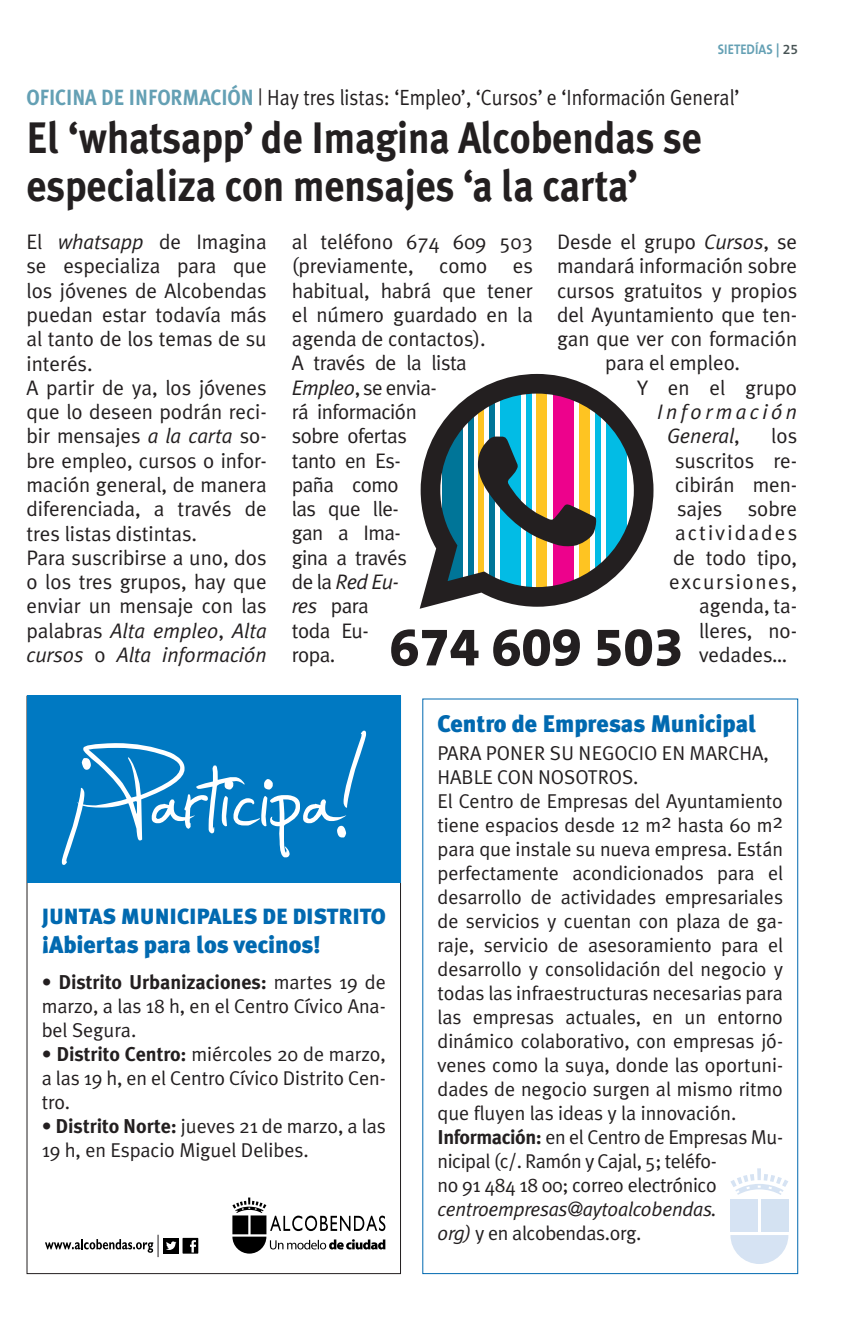
<style>
.page{position:relative;width:841px;height:1319px;background:#fff}
.page>*{position:absolute;margin:0;border:0;box-sizing:border-box;transform-origin:0 0}
.t1{font:700 44px/48px "Meta Plus";letter-spacing:-.005em;color:#231f20;scale:.9 1}
.t2{font:900 24px "Meta Plus";letter-spacing:-.005em;color:#0169b0}
.t3{font:22px "Meta Plus Normal";color:#231f20;scale:.9 1}
.t4{font:900 22px "Meta Plus";letter-spacing:-.005em;color:#0169b0}
.t5{font:21px/24.2px "Meta Plus Normal";letter-spacing:-.005em;color:#231f20}
.t6{font:21px/24.2px "Meta Plus Normal";letter-spacing:-.025em;color:#231f20}
.t7{font:italic 21px/24.2px "Meta Plus Normal";letter-spacing:.165em;color:#231f20}
.t8{font:21px "Meta Plus Normal";letter-spacing:.075em;color:#231f20}
.t9{font:21px "Meta Plus Normal";letter-spacing:.1em;color:#231f20}
.t10{font:20px/24px "Meta Plus Normal";letter-spacing:-.005em;color:#231f20}
.t11{font:italic 20px/24px "Meta Plus Normal";letter-spacing:-.015em;color:#231f20}
.t12{font:700 20px "Meta Plus";letter-spacing:-.005em;color:#231f20}
.t13{font:700 14px "The Sans B7";color:#64a0b4;scale:.9 1}
.s1{font-family:"The Sans B6";font-weight:600;color:#475354}
.s2{font-family:"Meta Plus";font-weight:700;color:#64a0b4}
.s3{font-style:italic}
.s4{font-style:normal}
.s5{font-size:19.8px}
.s6{font-family:"Meta Plus Normal";font-weight:400}
.s7{font-family:"Meta Plus";font-weight:700;font-size:19.8px}
.s8{font-family:"Meta Plus";font-weight:700}
</style>
<div class="page">
<div style="left:730px;top:1199px;width:27px;height:32px;background:#d6e3f3"></div>
<svg style="left:730px;top:1168px;width:58px;height:27px"></svg>
<svg style="left:730px;top:1235px;width:58px;height:29px"></svg>
<div style="left:761px;top:1199px;width:27px;height:32px;background:#d4e2f2"></div>
<div style="left:28px;top:695px;width:373px;height:188px;background:#0079c2"></div>
<svg style="left:62px;top:731px;width:304px;height:134px"></svg>
<svg style="left:232px;top:1197px;width:153px;height:56px"></svg>
<svg style="left:45px;top:1234px;width:114px;height:23px"></svg>
<div style="left:163px;top:1237px;width:16px;height:16px;background:#000"></div>
<svg style="left:166px;top:1241px;width:10px;height:9px"></svg>
<div style="left:182px;top:1238px;width:16px;height:15px;background:#000"></div>
<svg style="left:190px;top:1240px;width:6px;height:12px"></svg>
<svg style="left:419px;top:374px;width:234px;height:235px"></svg>
<svg style="left:391px;top:629px;width:87px;height:37px"></svg>
<svg style="left:493px;top:629px;width:86px;height:37px"></svg>
<svg style="left:597px;top:629px;width:83px;height:37px"></svg>
<p class="t13" style="left:717px;top:42px;width:91px">SIETEDÍAS | <span class="s1">25</span></p>
<p class="t3" style="left:26px;top:85px;width:793px"><span class="s2">OFICINA DE INFORMACIÓN</span> | Hay tres listas: ‘Empleo’, ‘Cursos’ e ‘Información General’</p>
<h1 class="t1" style="left:26px;top:114px;width:751px">El ‘whatsapp’ de Imagina Alcobendas se especializa con mensajes ‘a la carta’</h1>
<p class="t5" style="left:26px;top:229px;width:242px">El <span class="s3">whatsapp</span> de Imagina se especializa para que los jóvenes de Alcobendas puedan estar todavía más al tanto de los temas de su interés.<br>A partir de ya, los jóvenes que lo deseen podrán reci&shy;bir mensajes <span class="s3">a la carta</span> so&shy;bre empleo, cursos o infor&shy;mación general, de manera diferenciada, a través de tres listas distintas.<br>Para suscribirse a uno, dos o los tres grupos, hay que enviar un mensaje con las palabras <span class="s3">Alta empleo</span>, <span class="s3">Alta cursos</span> o <span class="s3">Alta información</span></p>
<p class="t6" style="left:292px;top:229px;width:243px">al teléfono 674 609 503 (previamente, como es habitual, habrá que tener el número guardado en la agenda de contactos).<br>A través de la lista<br><span class="s3">Empleo</span>, se envia-<br>rá información<br>sobre ofertas<br>tanto en Es-<br>paña como<br>las que lle-<br>gan a Ima-<br>gina a través<br>de la <span class="s3">Red Eu-<br>res</span> para<br>toda Eu-<br>ropa.</p>
<p class="t5" style="left:557px;top:229px;width:241px">Desde el grupo <span class="s3">Cursos</span>, se</p>
<p class="t5" style="left:557px;top:254px;width:241px">mandará información sobre</p>
<p class="t5" style="left:557px;top:278px;width:241px">cursos gratuitos y propios</p>
<p class="t5" style="left:557px;top:302px;width:241px">del Ayuntamiento que ten-</p>
<p class="t5" style="left:557px;top:326px;width:241px">gan que ver con formación</p>
<p class="t5" style="left:604px;top:351px;width:137px">para el empleo.</p>
<p class="t5" style="left:636px;top:375px;width:162px">Y en el grupo</p>
<p class="t7" style="left:666px;top:399px;width:132px;text-indent:-10px">Información<br>General<span class="s4">,</span></p>
<p class="t5" style="left:771px;top:424px;width:27px">los</p>
<p class="t5" style="left:674px;top:448px;width:124px">suscritos re-</p>
<p class="t5" style="left:674px;top:472px;width:124px">cibirán men-</p>
<p class="t5" style="left:676px;top:496px;width:122px">sajes sobre</p>
<p class="t9" style="left:674px;top:521px;width:124px">actividades</p>
<p class="t5" style="left:672px;top:545px;width:126px">de todo tipo,</p>
<p class="t8" style="left:668px;top:569px;width:129px">excursiones,</p>
<p class="t5" style="left:699px;top:593px;width:100px">agenda, ta-</p>
<p class="t5" style="left:699px;top:618px;width:100px">lleres, no-</p>
<p class="t5" style="left:699px;top:642px;width:89px">vedades…</p>
<p class="t4" style="left:42px;top:903px;width:345px">JUNTAS MUNICIPALES DE DISTRITO</p>
<p class="t2" style="left:42px;top:931px;width:280px">¡Abiertas para los vecinos!</p>
<p class="t12" style="left:42px;top:970px;width:345px"><span class="s5">•</span> Distrito Urbanizaciones: <span class="s6">martes 19 de</span></p>
<p class="t10" style="left:42px;top:993px;width:345px">marzo, a las 18 h, en el Centro Cívico Ana&shy;bel Segura.</p>
<p class="t10" style="left:42px;top:1041px;width:345px;text-align:justify"><span class="s7">•</span> <span class="s8">Distrito Centro:</span> miércoles 20 de marzo, a las 19 h, en el Centro Cívico Distrito Cen&shy;tro.</p>
<p class="t10" style="left:42px;top:1113px;width:345px"><span class="s7">•</span> <span class="s8">Distrito Norte:</span> jueves 21 de marzo, a las<br>19 h, en Espacio Miguel Delibes.</p>
<p class="t2" style="left:437px;top:709px;width:320px">Centro de Empresas Municipal</p>
<p class="t10" style="left:437px;top:741px;width:347px">PARA PONER SU NEGOCIO EN MARCHA, HABLE CON NOSOTROS.<br>El Centro de Empresas del Ayuntamiento tiene espacios desde 12 m2 hasta 60 m2 para que instale su nueva empresa. Están perfectamente acondicionados para el desarrollo de actividades empresariales de servicios y cuentan con plaza de ga&shy;raje, servicio de asesoramiento para el desarrollo y consolidación del negocio y todas las infraestructuras necesarias para las empresas actuales, en un entorno dinámico colaborativo, con empresas jó&shy;venes como la suya, donde las oportuni&shy;dades de negocio surgen al mismo ritmo que fluyen las ideas y la innovación.<br><span class="s8">Información:</span> en el Centro de Empresas Mu&shy;nicipal (c/. Ramón y Cajal, 5; teléfo-<br>no 91 484 18 00; correo electrónico</p>
<p class="t11" style="left:437px;top:1197px;width:281px">centroempresas@aytoalcobendas. org) <span class="s4">y en alcobendas.org.</span></p>
</div>
